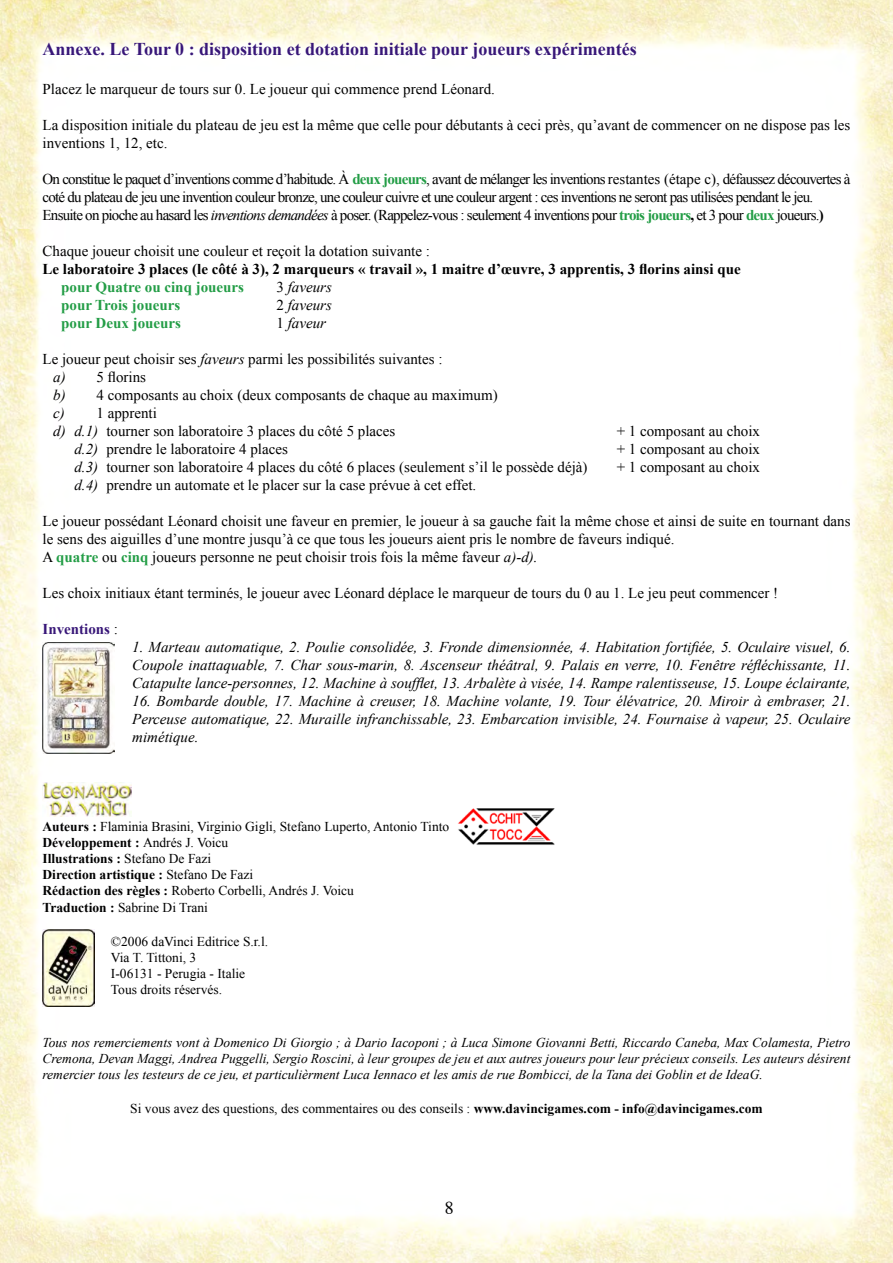
<style>
.page{position:relative;width:893px;height:1263px;background:#fff}
.page>*{position:absolute;margin:0;border:0;box-sizing:border-box;transform-origin:0 0}
.heading_2{font:700 18px "Times New Roman";color:#381778}
.t1{font:18px "Times";color:#000}
.t2{font:15px/18px "Times New Roman";color:#000}
.heading_2-2{font:italic 15px/18px "Times New Roman";color:#000;text-align:justify}
.t3{font:15px/18px "Times New Roman";letter-spacing:-.05em;color:#000}
.heading_2-3{font:700 15px "Times New Roman";color:#000}
.heading_2-4{font:700 15px "Times New Roman";color:#239d46}
.t4{font:700 15px "Times New Roman";color:#381778}
.Body_Text_2{font:italic 13.5px/16.2px "Times New Roman";color:#000;text-align:justify}
.Default{font:13.5px "Times New Roman";color:#000}
.WW-Corpo_del_testo_2{font:13.5px "Times New Roman";color:#000}
.WW-Corpo_del_testo_2-2{font:700 13.5px "Times New Roman";color:#000}
.Default-2{font:700 13.5px "Times New Roman";color:#000}
.s1{font-weight:700;color:#239d46}
.s2{font-style:italic}
.s3{font-weight:700}
.s4{font-style:normal}
.s5{font-weight:400;color:#000}
.s6{font-weight:400}
</style>
<div class="page">
<img style="left:0;top:0;width:893px;height:1263px">
<img style="left:456px;top:807px;width:100px;height:40px">
<img style="left:43px;top:929px;width:52px;height:77px">
<img style="left:42px;top:642px;width:73px;height:111px">
<img style="left:43px;top:783px;width:89px;height:34px">
<p class="heading_2" style="left:43px;top:38px;width:596px">Annexe. Le Tour 0 : disposition et dotation initiale pour joueurs expérimentés</p>
<p class="t2" style="left:43px;top:80px;width:454px">Placez le marqueur de tours sur 0. Le joueur qui commence prend Léonard.</p>
<p class="t2" style="left:43px;top:116px;width:809px">La disposition initiale du plateau de jeu est la même que celle pour débutants à ceci près, qu’avant de commencer on ne dispose pas les inventions 1, 12, etc.</p>
<p class="t3" style="left:43px;top:170px;width:809px">On constitue le paquet d’inventions comme d’habitude. À <span class="s1">deux joueurs</span>, avant de mélanger les inventions restantes (étape c), défaussez découvertes à coté du plateau de jeu une invention couleur bronze, une couleur cuivre et une couleur argent : ces inventions ne seront pas utilisées pendant le jeu.</p>
<p class="t3" style="left:43px;top:206px;width:783px">Ensuite on pioche au hasard les <span class="s2">inventions demandées</span> à poser. (Rappelez-vous : seulement 4 inventions pour <span class="s1">trois joueurs</span><span class="s3">,</span> et 3 pour <span class="s1">deux</span> joueurs.<span class="s3">)</span></p>
<p class="t2" style="left:43px;top:242px;width:389px">Chaque joueur choisit une couleur et reçoit la dotation suivante :</p>
<p class="heading_2-3" style="left:43px;top:261px;width:700px">Le laboratoire 3 places (le côté à 3), 2 marqueurs « travail », 1 maitre d’œuvre, 3 apprentis, 3 florins ainsi que</p>
<p class="heading_2-4" style="left:61px;top:279px;width:184px">pour Quatre ou cinq joueurs</p>
<p class="heading_2-2" style="left:276px;top:278px;width:57px"><span class="s4">3</span> faveurs</p>
<p class="heading_2-4" style="left:61px;top:297px;width:120px">pour Trois joueurs</p>
<p class="heading_2-2" style="left:276px;top:296px;width:57px"><span class="s4">2</span> faveurs</p>
<p class="heading_2-4" style="left:61px;top:315px;width:121px">pour Deux joueurs</p>
<p class="heading_2-2" style="left:276px;top:314px;width:51px"><span class="s4">1</span> faveur</p>
<p class="t2" style="left:43px;top:350px;width:401px">Le joueur peut choisir ses <span class="s2">faveurs</span> parmi les possibilités suivantes :</p>
<p class="t2" style="left:53px;top:368px;width:94px"><span class="s2">a)</span> 5 florins</p>
<p class="t2" style="left:53px;top:386px;width:446px"><span class="s2">b)</span> 4 composants au choix (deux composants de chaque au maximum)</p>
<p class="t2" style="left:53px;top:404px;width:105px"><span class="s2">c)</span> 1 apprenti</p>
<p class="t2" style="left:53px;top:422px;width:344px"><span class="s2">d) d.1)</span> tourner son laboratoire 3 places du côté 5 places</p>
<p class="t2" style="left:617px;top:422px;width:145px">+ 1 composant au choix</p>
<p class="t2" style="left:74px;top:440px;width:215px"><span class="s2">d.2)</span> prendre le laboratoire 4 places</p>
<p class="t2" style="left:617px;top:440px;width:145px">+ 1 composant au choix</p>
<p class="t2" style="left:74px;top:458px;width:515px"><span class="s2">d.3)</span> tourner son laboratoire 4 places du côté 6 places (seulement s’il le possède déjà)</p>
<p class="t2" style="left:617px;top:458px;width:145px">+ 1 composant au choix</p>
<p class="t2" style="left:74px;top:476px;width:403px"><span class="s2">d.4)</span> prendre un automate et le placer sur la case prévue à cet effet.</p>
<p class="t2" style="left:43px;top:512px;width:809px">Le joueur possédant Léonard choisit une faveur en premier, le joueur à sa gauche fait la même chose et ainsi de suite en tournant dans le sens des aiguilles d’une montre jusqu’à ce que tous les joueurs aient pris le nombre de faveurs indiqué.</p>
<p class="t2" style="left:43px;top:548px;width:497px">A <span class="s1">quatre</span> ou <span class="s1">cinq</span> joueurs personne ne peut choisir trois fois la même faveur <span class="s2">a)-d).</span></p>
<p class="t2" style="left:43px;top:584px;width:737px">Les choix initiaux étant terminés, le joueur avec Léonard déplace le marqueur de tours du 0 au 1. Le jeu peut commencer !</p>
<p class="t4" style="left:43px;top:621px;width:77px">Inventions <span class="s5">:</span></p>
<p class="heading_2-2" style="left:132px;top:638px;width:720px">1. Marteau automatique, 2. Poulie consolidée, 3. Fronde dimensionnée, 4. Habitation fortifiée, 5. Oculaire visuel, 6.<br>Coupole inattaquable, 7. Char sous-marin, 8. Ascenseur théâtral, 9. Palais en verre, 10. Fenêtre réfléchissante, 11.<br>Catapulte lance-personnes, 12. Machine à soufflet, 13. Arbalète à visée, 14. Rampe ralentisseuse, 15. Loupe éclairante,</p>
<p class="heading_2-2" style="left:132px;top:692px;width:720px">16. Bombarde double, 17. Machine à creuser, 18. Machine volante, 19. Tour élévatrice, 20. Miroir à embraser, 21.<br>Perceuse automatique, 22. Muraille infranchissable, 23. Embarcation invisible, 24. Fournaise à vapeur, 25. Oculaire mimétique.</p>
<p class="Default" style="left:43px;top:818px;width:408px"><span class="s3">Auteurs :</span> Flaminia Brasini, Virginio Gigli, Stefano Luperto, Antonio Tinto</p>
<p class="Default-2" style="left:43px;top:834px;width:187px">Développement : <span class="s6">Andrés J. Voicu</span></p>
<p class="WW-Corpo_del_testo_2-2" style="left:43px;top:851px;width:170px">Illustrations : <span class="s6">Stefano De Fazi</span></p>
<p class="WW-Corpo_del_testo_2-2" style="left:43px;top:867px;width:212px">Direction artistique : <span class="s6">Stefano De Fazi</span></p>
<p class="WW-Corpo_del_testo_2" style="left:43px;top:883px;width:313px"><span class="s3">Rédaction des règles :</span> Roberto Corbelli, Andrés J. Voicu</p>
<p class="WW-Corpo_del_testo_2" style="left:43px;top:899px;width:167px"><span class="s3">Traduction :</span> Sabrine Di Trani</p>
<p class="Default" style="left:111px;top:933px;width:159px">©2006 daVinci Editrice S.r.l.</p>
<p class="Default" style="left:111px;top:950px;width:87px">Via T. Tittoni, 3</p>
<p class="Default" style="left:111px;top:966px;width:136px">I-06131 - Perugia - Italie</p>
<p class="Default" style="left:111px;top:982px;width:113px">Tous droits réservés.</p>
<p class="Body_Text_2" style="left:43px;top:1034px;width:809px">Tous nos remerciements vont à Domenico Di Giorgio ; à Dario Iacoponi ; à Luca Simone Giovanni Betti, Riccardo Caneba, Max Colamesta, Pietro Cremona, Devan Maggi, Andrea Puggelli, Sergio Roscini, à leur groupes de jeu et aux autres joueurs pour leur précieux conseils. Les auteurs désirent remercier tous les testeurs de ce jeu, et particulièrment Luca Iennaco et les amis de rue Bombicci, de la Tana dei Goblin et de IdeaG.</p>
<p class="Default" style="left:130px;top:1101px;width:634px">Si vous avez des questions, des commentaires ou des conseils : <span class="s3">www.davincigames.com - info@davincigames.com</span></p>
<p class="t1" style="left:445px;top:1191px;width:10px">8</p>
</div>
